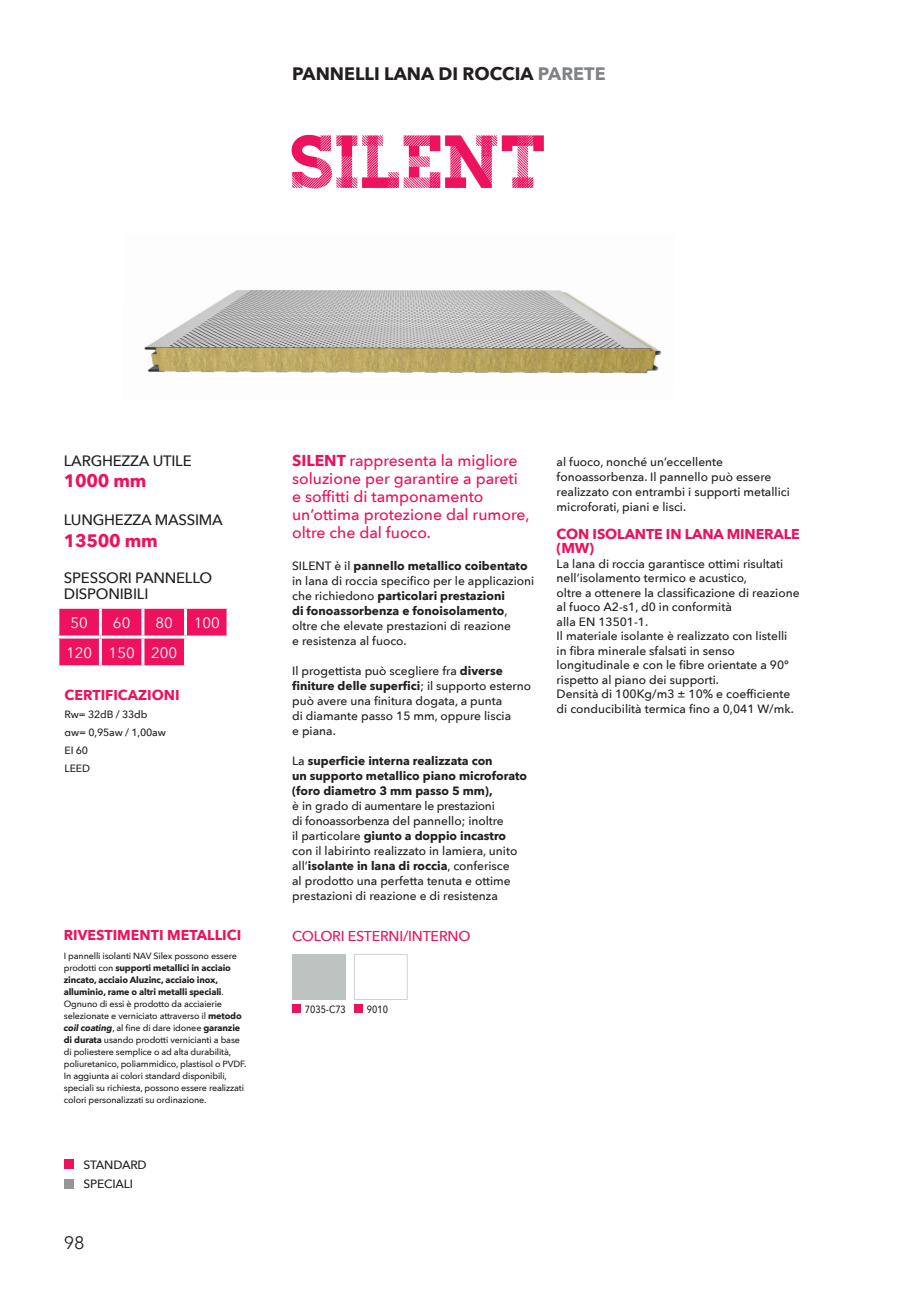
<style>
.page{position:relative;width:919px;height:1289px;background:#fff}
.page>*{position:absolute;margin:0;border:0;box-sizing:border-box;transform-origin:0 0}
.t1{font:75px "Homestead Display";color:#ed115e}
.t2{font:700 18px "Avenir Next";color:#231f20}
.t3{font:700 18px "Avenir Next";letter-spacing:-.015em;color:#ed115e}
.t4{font:18px "Avenir Next";color:#231f20}
.t5{font:500 15.75px/18px "Avenir Next";color:#ed115e}
.t6{font:500 15px/16.5px "Avenir Next";letter-spacing:-.015em;color:#231f20}
.t7{font:15px "Avenir Next";color:#fff}
.t8{font:700 14.25px/14.5px "Avenir Next";color:#ed115e}
.t9{font:500 14.25px "Avenir Next";letter-spacing:-.015em;color:#ed115e}
.t10{font:500 12px/15px "Avenir Next";color:#231f20}
.t11{font:700 12px/15px "Avenir Next";color:#231f20}
.t12{font:500 12px "Avenir Next";letter-spacing:-.02em;color:#231f20}
.t13{font:500 10.5px "Avenir Next";letter-spacing:-.015em;color:#231f20}
.t14{font:500 10.5px "Avenir Next";letter-spacing:-.015em;color:#231f20;scale:.85 1}
.t15{font:500 9px/12px "Avenir Next";letter-spacing:-.015em;color:#231f20}
.s1{color:#808285}
.s2{font-weight:700}
.s3{font-weight:700;font-style:italic}
.s4{font-weight:500}
</style>
<div class="page">
<div style="left:64px;top:1159px;width:10px;height:10px;background:#ed115e"></div>
<div style="left:64px;top:1178px;width:10px;height:10px;background:#939598"></div>
<svg style="left:59px;top:608px;width:167px;height:57px;background:#ef3475"></svg>
<hr style="left:184px;top:608px;width:3px;height:27px;background:#fff">
<hr style="left:56px;top:635px;width:44px;height:3px;background:#fff">
<hr style="left:99px;top:638px;width:3px;height:27px;background:#fff">
<hr style="left:143px;top:635px;width:42px;height:3px;background:#fff">
<hr style="left:141px;top:638px;width:3px;height:27px;background:#fff">
<hr style="left:184px;top:638px;width:3px;height:27px;background:#fff">
<hr style="left:100px;top:635px;width:43px;height:3px;background:#fff">
<hr style="left:185px;top:635px;width:44px;height:3px;background:#fff">
<hr style="left:99px;top:608px;width:3px;height:27px;background:#fff">
<hr style="left:141px;top:608px;width:3px;height:27px;background:#fff">
<div style="left:292px;top:954px;width:53px;height:45px;background:#bcc3c1"></div>
<div style="left:292px;top:1004px;width:8px;height:8px;background:#ed115e"></div>
<div style="left:354px;top:954px;width:53px;height:45px;border:1px solid #d1d2d4"></div>
<div style="left:354px;top:1004px;width:8px;height:8px;background:#ed115e"></div>
<img style="left:144px;top:290px;width:518px;height:84px">
<p class="t2" style="left:292px;top:58px;width:315px">PANNELLI LANA DI ROCCIA <span class="s1">PARETE</span></p>
<p class="t1" style="left:292px;top:118px;width:258px">SILENT</p>
<p class="t6" style="left:64px;top:451px;width:129px">LARGHEZZA UTILE</p>
<p class="t3" style="left:64px;top:465px;width:84px">1000 mm</p>
<p class="t6" style="left:64px;top:511px;width:161px">LUNGHEZZA MASSIMA</p>
<p class="t3" style="left:64px;top:525px;width:96px">13500 mm</p>
<p class="t6" style="left:64px;top:568px;width:150px">SPESSORI PANNELLO<br>DISPONIBILI</p>
<p class="t7" style="left:70px;top:610px;width:19px">50</p>
<p class="t7" style="left:113px;top:610px;width:19px">60</p>
<p class="t7" style="left:155px;top:610px;width:19px">80</p>
<p class="t7" style="left:194px;top:610px;width:28px">100</p>
<p class="t7" style="left:66px;top:640px;width:28px">120</p>
<p class="t7" style="left:109px;top:640px;width:28px">150</p>
<p class="t7" style="left:151px;top:640px;width:28px">200</p>
<p class="t8" style="left:65px;top:687px;width:117px">CERTIFICAZIONI</p>
<p class="t13" style="left:65px;top:705px;width:84px">Rw= 32dB / 33db</p>
<p class="t13" style="left:65px;top:723px;width:103px">αw= 0,95aw / 1,00aw</p>
<p class="t13" style="left:65px;top:741px;width:25px">EI 60</p>
<p class="t13" style="left:65px;top:759px;width:27px">LEED</p>
<p class="t8" style="left:64px;top:927px;width:179px">RIVESTIMENTI METALLICI</p>
<p class="t15" style="left:64px;top:949px;width:184px">I pannelli isolanti NAV Silex possono essere prodotti con <span class="s2">supporti metallici in acciaio zincato, acciaio Aluzinc, acciaio inox, alluminio, rame o altri metalli speciali</span>.<br>Ognuno di essi è prodotto da acciaierie selezionate e verniciato attraverso il <span class="s2">metodo </span><span class="s3">coil coating</span>, al fine di dare idonee <span class="s2">garanzie di durata</span> usando prodotti vernicianti a base di poliestere semplice o ad alta durabilità, poliuretanico, poliammidico, plastisol o PVDF.</p>
<p class="t15" style="left:64px;top:1069px;width:165px">In aggiunta ai colori standard disponibili,</p>
<p class="t15" style="left:64px;top:1081px;width:182px">speciali su richiesta, possono essere realizzati colori personalizzati su ordinazione.</p>
<p class="t10" style="left:84px;top:1156px;width:65px">STANDARD</p>
<p class="t10" style="left:84px;top:1175px;width:51px">SPECIALI</p>
<h2 class="t4" style="left:64px;top:1226px;width:22px">98</h2>
<p class="t5" style="left:292px;top:451px;width:239px"><span class="s2">SILENT</span> rappresenta la migliore soluzione per garantire a pareti e soffitti di tamponamento un’ottima protezione dal rumore, oltre che dal fuoco.</p>
<p class="t10" style="left:292px;top:557px;width:244px">SILENT è il <span class="s2">pannello metallico coibentato </span>in lana di roccia specifico per le applicazioni che richiedono <span class="s2">particolari prestazioni</span></p>
<p class="t10" style="left:292px;top:602px;width:220px"><span class="s2">di fonoassorbenza e fonoisolamento</span>, oltre che elevate prestazioni di reazione e resistenza al fuoco.</p>
<p class="t10" style="left:292px;top:662px;width:241px">Il progettista può scegliere fra <span class="s2">diverse finiture delle superfici</span>; il supporto esterno può avere una finitura dogata, a punta<br>di diamante passo 15 mm, oppure liscia<br>e piana.</p>
<p class="t11" style="left:292px;top:753px;width:202px"><span class="s4">La</span> superficie interna realizzata con</p>
<p class="t11" style="left:292px;top:768px;width:236px">un supporto metallico piano microforato (foro diametro 3 mm passo 5 mm),</p>
<p class="t12" style="left:292px;top:795px;width:204px">è in grado di aumentare le prestazioni</p>
<p class="t12" style="left:292px;top:810px;width:213px">di fonoassorbenza del pannello; inoltre</p>
<p class="t10" style="left:292px;top:827px;width:227px">il particolare <span class="s2">giunto a doppio incastro </span>con il labirinto realizzato in lamiera, unito all’<span class="s2">isolante in lana di roccia</span>, conferisce</p>
<p class="t10" style="left:292px;top:872px;width:220px">al prodotto una perfetta tenuta e ottime prestazioni di reazione e di resistenza</p>
<p class="t9" style="left:292px;top:923px;width:180px">COLORI ESTERNI/INTERNO</p>
<p class="t10" style="left:556px;top:453px;width:235px">al fuoco, nonché un’eccellente fonoassorbenza. Il pannello può essere realizzato con entrambi i supporti metallici microforati, piani e lisci.</p>
<p class="t8" style="left:556px;top:526px;width:245px">CON ISOLANTE IN LANA MINERALE (MW)</p>
<p class="t10" style="left:556px;top:556px;width:228px;line-height:14.5px">La lana di roccia garantisce ottimi risultati nell’isolamento termico e acustico,</p>
<p class="t10" style="left:556px;top:585px;width:244px;line-height:14.5px">oltre a ottenere la classificazione di reazione al fuoco A2-s1, d0 in conformità</p>
<p class="t10" style="left:556px;top:613px;width:93px">alla EN 13501-1.</p>
<p class="t10" style="left:556px;top:628px;width:232px">Il materiale isolante è realizzato con listelli</p>
<p class="t10" style="left:556px;top:643px;width:234px;line-height:14.5px">in fibra minerale sfalsati in senso longitudinale e con le fibre orientate a 90° rispetto al piano dei supporti.</p>
<p class="t10" style="left:556px;top:686px;width:239px;line-height:14.5px">Densità di 100Kg/m3 ± 10% e coefficiente di conducibilità termica fino a 0,041 W/mk.</p>
<p class="t14" style="left:305px;top:1000px;width:50px">7035-C73</p>
<p class="t14" style="left:367px;top:1000px;width:26px">9010</p>
</div>
